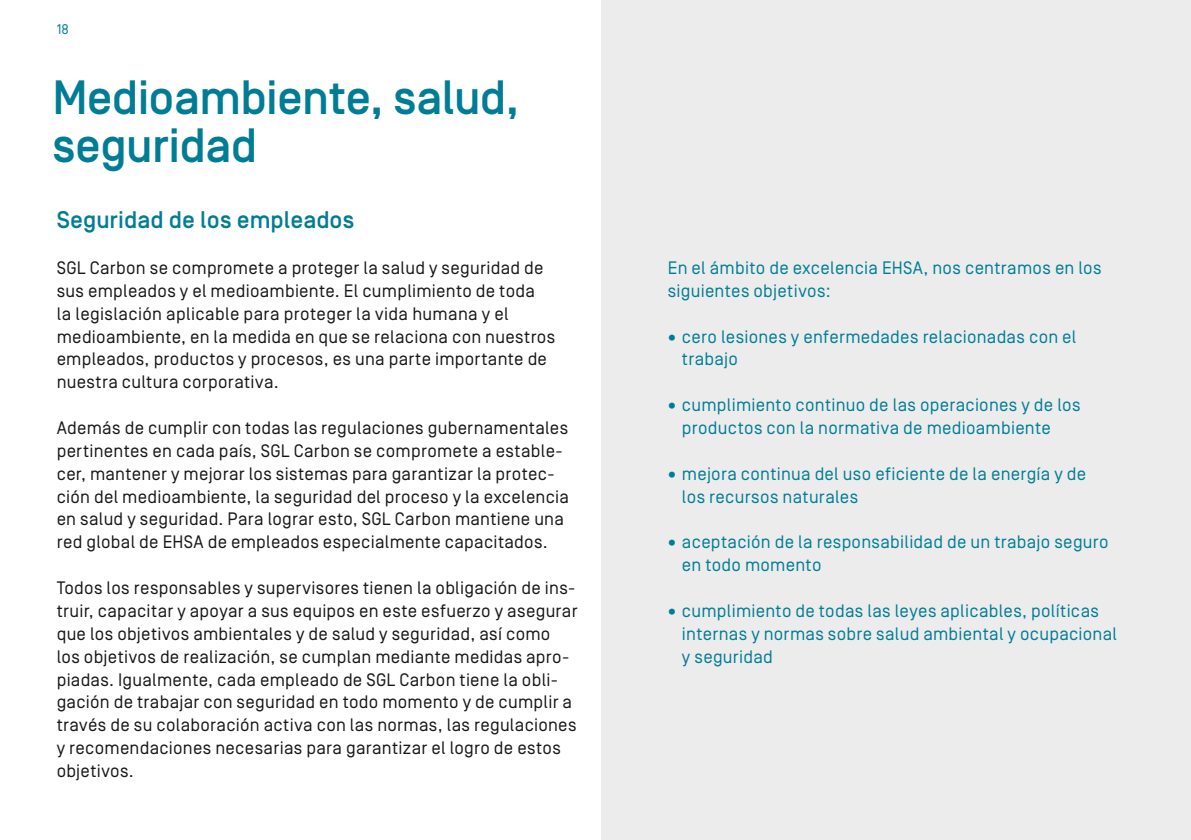
<style>
.page{position:relative;width:1191px;height:840px;background:#fff}
.page>*{position:absolute;margin:0;border:0;box-sizing:border-box;transform-origin:0 0}
.t1{font:500 48px/48px "Simplon Norm";letter-spacing:-.015em;color:#007d95}
.t2{font:500 24px "Simplon Norm";color:#007d95}
.t3{font:18px/22.8px "Simplon Norm";letter-spacing:.015em;color:#181716}
.t4{font:18px/22.8px "Simplon Norm";letter-spacing:.015em;color:#007d95}
.t5{font:14px "Simplon Norm";color:#007d95}
</style>
<div class="page">
<div style="left:601px;top:0;width:590px;height:839px;background:#ececec"></div>
<p class="t5" style="left:57px;top:22px;width:14px">18</p>
<h1 class="t1" style="left:52px;top:75px;width:468px">Medioambiente, salud, seguridad</h1>
<h2 class="t2" style="left:57px;top:207px;width:299px">Seguridad de los empleados</h2>
<p class="t3" style="left:57px;top:256px;width:500px">SGL Carbon se compromete a proteger la salud y seguridad de sus empleados y el medioambiente. El cumplimiento de toda<br>la legislación aplicable para proteger la vida humana y el medioambiente, en la medida en que se relaciona con nuestros empleados, productos y procesos, es una parte importante de nuestra cultura corporativa.</p>
<p class="t3" style="left:57px;top:416px;width:514px">Además de cumplir con todas las regulaciones gubernamentales pertinentes en cada país, SGL Carbon se compromete a estable&shy;cer, mantener y mejorar los sistemas para garantizar la protec&shy;ción del medioambiente, la seguridad del proceso y la excelencia en salud y seguridad. Para lograr esto, SGL Carbon mantiene una red global de EHSA de empleados especialmente capacitados.</p>
<p class="t3" style="left:57px;top:576px;width:522px">Todos los responsables y supervisores tienen la obligación de ins&shy;truir, capacitar y apoyar a sus equipos en este esfuerzo y asegurar que los objetivos ambientales y de salud y seguridad, así como los objetivos de realización, se cumplan mediante medidas apro&shy;piadas. Igualmente, cada empleado de SGL Carbon tiene la obli&shy;gación de trabajar con seguridad en todo momento y de cumplir a través de su colaboración activa con las normas, las regulaciones y recomendaciones necesarias para garantizar el logro de estos objetivos.</p>
<p class="t4" style="left:668px;top:256px;width:435px">En el ámbito de excelencia EHSA, nos centramos en los siguientes objetivos:</p>
<p class="t4" style="left:682px;top:325px;width:396px;text-indent:-17px">• cero lesiones y enfermedades relacionadas con el trabajo</p>
<p class="t4" style="left:682px;top:393px;width:400px;text-indent:-17px">• cumplimiento continuo de las operaciones y de los productos con la normativa de medioambiente</p>
<p class="t4" style="left:682px;top:462px;width:406px;text-indent:-17px">• mejora continua del uso eficiente de la energía y de los recursos naturales</p>
<p class="t4" style="left:682px;top:531px;width:428px;text-indent:-17px">• aceptación de la responsabilidad de un trabajo seguro en todo momento</p>
<p class="t4" style="left:682px;top:599px;width:436px;text-indent:-17px">• cumplimiento de todas las leyes aplicables, políticas internas y normas sobre salud ambiental y ocupacional y seguridad</p>
</div>
